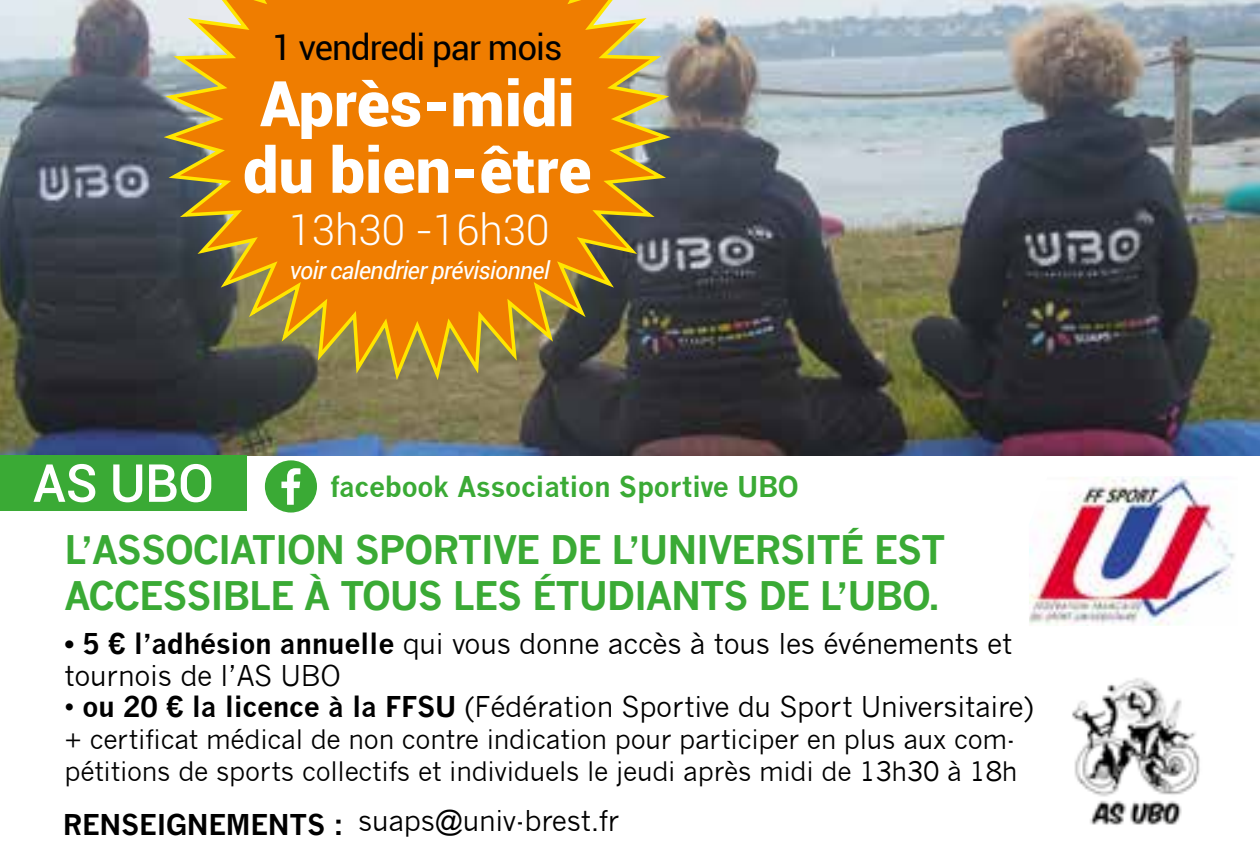
<style>
.page{position:relative;width:1260px;height:864px;background:#fff}
.page>*{position:absolute;margin:0;border:0;box-sizing:border-box;transform-origin:0 0}
.t1{font:900 63px/66.5px "Roboto";color:#fff}
.t2{font:500 52.5px "Roboto";color:#fff}
.t3{font:300 42px "Roboto";color:#fff}
.t4{font:700 38.5px/46.2px "News Gothic";letter-spacing:-.03em;color:#3aaa35}
.t5{font:35px "Roboto";letter-spacing:-.03em;color:#000}
.t6{font:28px/31.5px "News Gothic";letter-spacing:-.01em;color:#000}
.t7{font:700 28px "News Gothic";letter-spacing:-.01em;color:#3aaa35}
.t8{font:26.25px/31.5px "News Gothic";letter-spacing:-.01em;color:#000}
.t9{font:italic 24.5px "Roboto";letter-spacing:-.03em;color:#fff}
.s1{font-weight:700}
</style>
<div class="page">
<img style="left:0;top:0;width:1260px;height:455px">
<svg style="left:158px;top:0;width:519px;height:386px"></svg>
<img style="left:1029px;top:476px;width:206px;height:150px">
<img style="left:1072px;top:678px;width:128px;height:147px">
<div style="left:0;top:455px;width:247px;height:56px;background:#3aaa35"></div>
<div style="left:265px;top:460px;width:52px;height:52px;background:#3aaa35;border-radius:50%"></div>
<svg style="left:281px;top:468px;width:19px;height:36px"></svg>
<p class="t5" style="left:272px;top:23px;width:292px">1 vendredi par mois</p>
<h1 class="t1" style="left:243px;top:68px;width:350px">Après-midi du bien-être</h1>
<h3 class="t3" style="left:289px;top:201px;width:262px">13h30 -16h30</h3>
<p class="t9" style="left:289px;top:253px;width:262px">voir calendrier prévisionnel</p>
<h2 class="t2" style="left:33px;top:446px;width:183px">AS UBO</h2>
<p class="t7" style="left:330px;top:469px;width:470px">facebook Association Sportive UBO</p>
<h3 class="t4" style="left:64px;top:526px;width:883px">L’ASSOCIATION SPORTIVE DE L’UNIVERSITÉ EST<br>ACCESSIBLE À TOUS LES ÉTUDIANTS DE L’UBO.</h3>
<p class="t6" style="left:64px;top:628px;width:949px"><span class="s1">• 5 € l’adhésion annuelle</span> qui vous donne accès à tous les événements et tournois de l’AS UBO</p>
<p class="t6" style="left:64px;top:691px;width:971px">• <span class="s1">ou 20 € la licence à la FFSU</span> (Fédération Sportive du Sport Universitaire)</p>
<p class="t8" style="left:64px;top:723px;width:955px">+ certificat médical de non contre indication pour participer en plus aux com&shy;pétitions de sports collectifs et individuels le jeudi après midi de 13h30 à 18h</p>
<p class="t6" style="left:63px;top:805px;width:558px"><span class="s1">RENSEIGNEMENTS :</span> suaps@univ-brest.fr</p>
</div>
